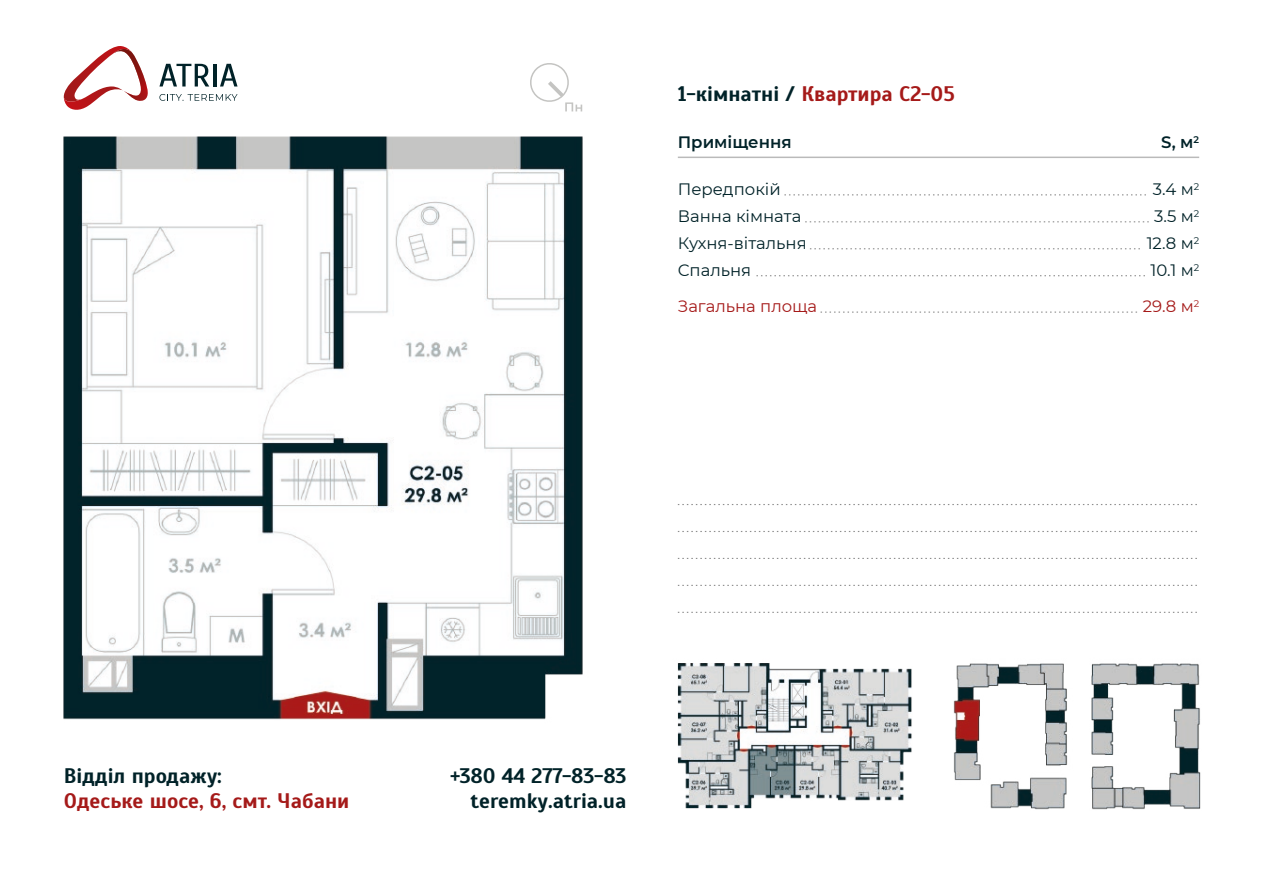
<style>
.page{position:relative;width:1263px;height:893px;background:#fff}
.page>*{position:absolute;margin:0;border:0;box-sizing:border-box;transform-origin:0 0}
.t1{font:700 21px "Scada";color:#a51a19}
.t2{font:700 21px/25.2px "Scada";color:#002228;text-align:right}
.t3{font:16.5px/27px "Montserrat";color:#002228}
.t4{font:16.5px "Montserrat";color:#a51a19}
.t5{font:600 16.5px "Montserrat";color:#002228}
.s1{color:#002228}
</style>
<div class="page">
<hr style="left:678px;top:157px;width:521px;height:1px;background:#bababa">
<img style="left:685px;top:584px;width:260px;height:225px">
<img style="left:953px;top:663px;width:248px;height:147px">
<svg style="left:703px;top:612px;width:494px;height:1px"></svg>
<svg style="left:703px;top:585px;width:494px;height:1px"></svg>
<svg style="left:704px;top:558px;width:493px;height:1px"></svg>
<svg style="left:704px;top:531px;width:493px;height:1px"></svg>
<svg style="left:704px;top:504px;width:493px;height:1px"></svg>
<img style="left:63px;top:47px;width:640px;height:759px">
<svg style="left:784px;top:194px;width:362px;height:1px"></svg>
<svg style="left:805px;top:221px;width:344px;height:1px"></svg>
<svg style="left:810px;top:248px;width:330px;height:1px"></svg>
<svg style="left:756px;top:275px;width:389px;height:1px"></svg>
<svg style="left:820px;top:312px;width:317px;height:1px"></svg>
<svg style="left:527px;top:60px;width:55px;height:51px"></svg>
<p class="t1" style="left:678px;top:81px;width:278px"><span class="s1">1-кімнатні /</span> Квартира С2-05</p>
<p class="t5" style="left:678px;top:131px;width:115px">Приміщення</p>
<p class="t5" style="left:1161px;top:131px;width:40px">S, м<sup>2</sup></p>
<p class="t3" style="left:678px;top:175px;width:130px">Передпокій<br>Ванна кімната<br>Кухня-вітальня<br>Спальня</p>
<p class="t4" style="left:678px;top:295px;width:141px">Загальна площа</p>
<p class="t3" style="left:1147px;top:175px;width:54px;text-align:center">3.4 м<sup>2<br></sup>3.5 м<sup>2<br></sup>12.8 м<sup>2<br></sup>10.1 м<sup>2</sup></p>
<p class="t4" style="left:1143px;top:295px;width:58px">29.8 м<sup>2</sup></p>
<p class="t2" style="left:64px;top:763px;width:160px">Відділ продажу:</p>
<p class="t1" style="left:64px;top:788px;width:287px">Одеське шосе, 6, смт. Чабани</p>
<p class="t2" style="left:450px;top:763px;width:178px">+380 44 277-83-83 teremky.atria.ua</p>
</div>
